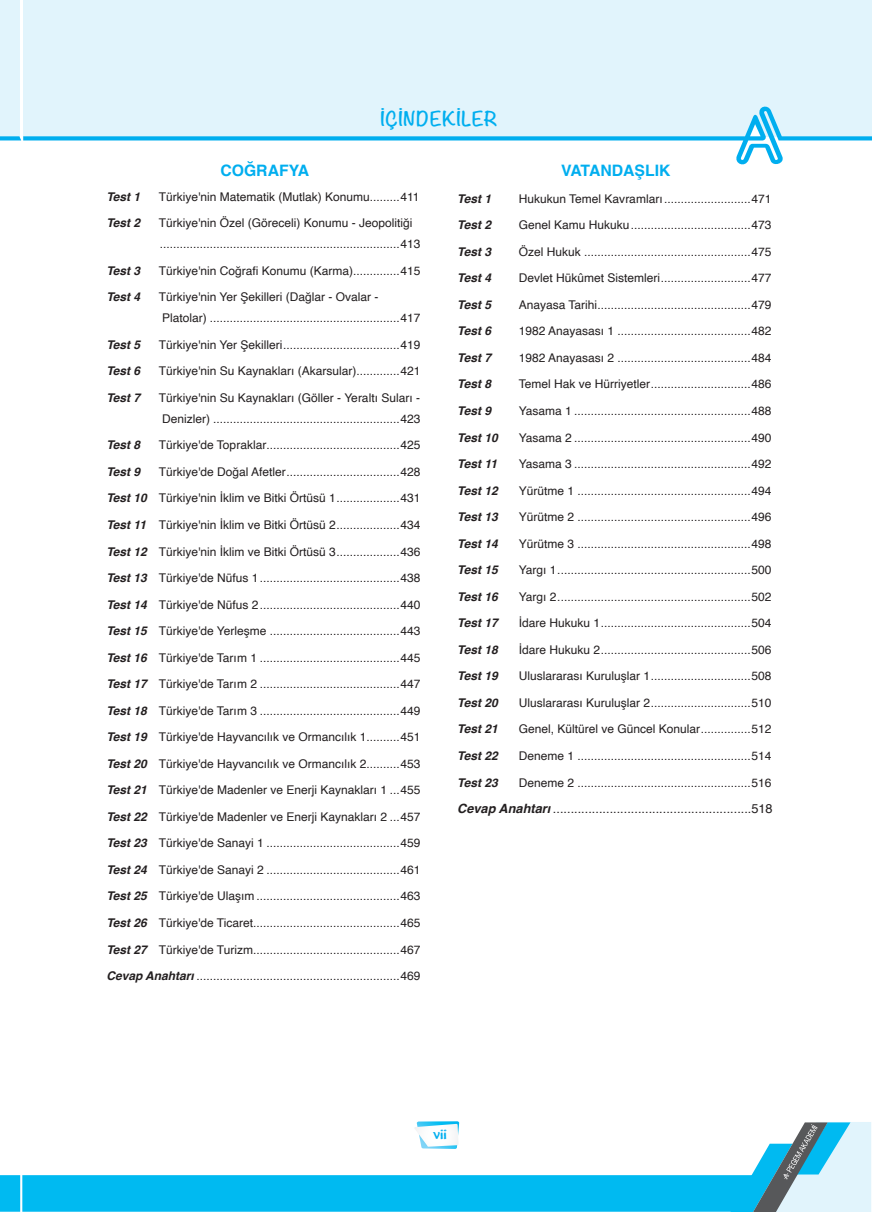
<style>
.page{position:relative;width:872px;height:1212px;background:#fff}
.page>*{position:absolute;margin:0;border:0;box-sizing:border-box;transform-origin:0 0}
.t1{font:700 18px "Noteworthy";letter-spacing:.02em;color:#00aeef}
.t2{font:700 15.75px "Helvetica";color:#00aeef}
.t3{font:12.75px "Helvetica";color:#231f20}
.t4{font:12.75px "WHITEWASHER";color:#00aeef}
.t5{font:12px/21px "Helvetica";color:#231f20}
.t6{font:italic 700 12px "Helvetica";color:#231f20}
.s1{font-weight:700;font-style:italic}
</style>
<div class="page">
<div style="left:23px;top:0;width:849px;height:136px;background:#e1f4fc"></div>
<div style="left:0;top:0;width:20px;height:136px;background:#e1f4fc"></div>
<svg style="left:23px;top:106px;width:849px;height:59px"></svg>
<svg style="left:0;top:1121px;width:871px;height:91px"></svg>
<svg style="left:0;top:136px;width:21px;height:5px"></svg>
<h2 class="t2" style="left:220px;top:161px;width:90px">COĞRAFYA</h2>
<h1 class="t1" style="left:380px;top:102px;width:119px">İÇİNDEKİLER</h1>
<h2 class="t2" style="left:561px;top:161px;width:111px">VATANDAŞLIK</h2>
<p class="t6" style="left:106px;top:189px;width:35px">Test 1</p>
<p class="t5" style="left:159px;top:186px;width:262px">Türkiye'nin Matematik (Mutlak) Konumu.........411</p>
<p class="t6" style="left:106px;top:216px;width:35px">Test 2</p>
<p class="t5" style="left:159px;top:213px;width:263px">Türkiye'nin Özel (Göreceli) Konumu - Jeopolitiği ........................................................................413</p>
<p class="t6" style="left:106px;top:263px;width:35px">Test 3</p>
<p class="t5" style="left:159px;top:260px;width:263px">Türkiye'nin Coğrafi Konumu (Karma)..............415</p>
<p class="t6" style="left:106px;top:290px;width:35px">Test 4</p>
<p class="t5" style="left:159px;top:287px;width:263px">Türkiye'nin Yer Şekilleri (Dağlar - Ovalar -<br>Platolar) .........................................................417</p>
<p class="t6" style="left:106px;top:337px;width:35px">Test 5</p>
<p class="t5" style="left:159px;top:334px;width:263px">Türkiye'nin Yer Şekilleri...................................419</p>
<p class="t6" style="left:106px;top:364px;width:35px">Test 6</p>
<p class="t5" style="left:159px;top:361px;width:263px">Türkiye'nin Su Kaynakları (Akarsular).............421</p>
<p class="t6" style="left:106px;top:390px;width:35px">Test 7</p>
<p class="t5" style="left:159px;top:387px;width:263px">Türkiye'nin Su Kaynakları (Göller - Yeraltı Suları -<br>Denizler) ........................................................423</p>
<p class="t6" style="left:106px;top:438px;width:35px">Test 8</p>
<p class="t5" style="left:159px;top:435px;width:263px">Türkiye'de Topraklar........................................425</p>
<p class="t6" style="left:106px;top:464px;width:35px">Test 9</p>
<p class="t5" style="left:159px;top:461px;width:263px">Türkiye'de Doğal Afetler..................................428</p>
<p class="t5" style="left:106px;top:488px;width:316px"><span class="s1">Test 10</span> Türkiye'nin İklim ve Bitki Örtüsü 1...................431</p>
<p class="t5" style="left:106px;top:515px;width:316px"><span class="s1">Test 11</span> Türkiye'nin İklim ve Bitki Örtüsü 2...................434</p>
<p class="t5" style="left:106px;top:541px;width:316px"><span class="s1">Test 12</span> Türkiye'nin İklim ve Bitki Örtüsü 3...................436</p>
<p class="t5" style="left:106px;top:568px;width:316px"><span class="s1">Test 13</span> Türkiye'de Nüfus 1..........................................438</p>
<p class="t5" style="left:106px;top:594px;width:316px"><span class="s1">Test 14</span> Türkiye'de Nüfus 2..........................................440</p>
<p class="t5" style="left:106px;top:621px;width:316px"><span class="s1">Test 15</span> Türkiye'de Yerleşme .......................................443</p>
<p class="t5" style="left:106px;top:647px;width:316px"><span class="s1">Test 16</span> Türkiye'de Tarım 1 ..........................................445</p>
<p class="t5" style="left:106px;top:674px;width:316px"><span class="s1">Test 17</span> Türkiye'de Tarım 2 ..........................................447</p>
<p class="t5" style="left:106px;top:700px;width:316px"><span class="s1">Test 18</span> Türkiye'de Tarım 3 ..........................................449</p>
<p class="t5" style="left:106px;top:727px;width:316px"><span class="s1">Test 19</span> Türkiye'de Hayvancılık ve Ormancılık 1..........451</p>
<p class="t5" style="left:106px;top:753px;width:316px"><span class="s1">Test 20</span> Türkiye'de Hayvancılık ve Ormancılık 2..........453</p>
<p class="t5" style="left:106px;top:780px;width:316px"><span class="s1">Test 21</span> Türkiye'de Madenler ve Enerji Kaynakları 1 ...455</p>
<p class="t5" style="left:106px;top:806px;width:316px"><span class="s1">Test 22</span> Türkiye'de Madenler ve Enerji Kaynakları 2 ...457</p>
<p class="t5" style="left:106px;top:833px;width:316px"><span class="s1">Test 23</span> Türkiye'de Sanayi 1 ........................................459</p>
<p class="t5" style="left:106px;top:859px;width:316px"><span class="s1">Test 24</span> Türkiye'de Sanayi 2 ........................................461</p>
<p class="t5" style="left:106px;top:886px;width:316px"><span class="s1">Test 25</span> Türkiye'de Ulaşım ...........................................463</p>
<p class="t5" style="left:106px;top:913px;width:316px"><span class="s1">Test 26</span> Türkiye'de Ticaret............................................465</p>
<p class="t5" style="left:106px;top:939px;width:316px"><span class="s1">Test 27</span> Türkiye'de Turizm............................................467</p>
<p class="t5" style="left:106px;top:966px;width:316px"><span class="s1">Cevap Anahtarı</span> .............................................................469</p>
<p class="t6" style="left:457px;top:191px;width:35px">Test 1</p>
<p class="t5" style="left:519px;top:188px;width:254px">Hukukun Temel Kavramları..........................471</p>
<p class="t6" style="left:457px;top:218px;width:35px">Test 2</p>
<p class="t5" style="left:519px;top:215px;width:254px">Genel Kamu Hukuku....................................473</p>
<p class="t6" style="left:457px;top:244px;width:35px">Test 3</p>
<p class="t5" style="left:519px;top:241px;width:254px">Özel Hukuk ..................................................475</p>
<p class="t6" style="left:457px;top:271px;width:35px">Test 4</p>
<p class="t5" style="left:519px;top:268px;width:254px">Devlet Hükûmet Sistemleri...........................477</p>
<p class="t6" style="left:457px;top:297px;width:35px">Test 5</p>
<p class="t5" style="left:519px;top:294px;width:254px">Anayasa Tarihi..............................................479</p>
<p class="t6" style="left:457px;top:324px;width:35px">Test 6</p>
<p class="t5" style="left:519px;top:321px;width:254px">1982 Anayasası 1 ........................................482</p>
<p class="t6" style="left:457px;top:350px;width:35px">Test 7</p>
<p class="t5" style="left:519px;top:348px;width:254px">1982 Anayasası 2 ........................................484</p>
<p class="t6" style="left:457px;top:377px;width:35px">Test 8</p>
<p class="t5" style="left:519px;top:374px;width:254px">Temel Hak ve Hürriyetler..............................486</p>
<p class="t6" style="left:457px;top:403px;width:35px">Test 9</p>
<p class="t5" style="left:519px;top:401px;width:254px">Yasama 1 .....................................................488</p>
<p class="t6" style="left:457px;top:430px;width:42px">Test 10</p>
<p class="t5" style="left:519px;top:427px;width:254px">Yasama 2 .....................................................490</p>
<p class="t6" style="left:457px;top:456px;width:41px">Test 11</p>
<p class="t5" style="left:519px;top:454px;width:254px">Yasama 3 .....................................................492</p>
<p class="t6" style="left:457px;top:483px;width:42px">Test 12</p>
<p class="t5" style="left:519px;top:480px;width:254px">Yürütme 1 ....................................................494</p>
<p class="t6" style="left:457px;top:510px;width:42px">Test 13</p>
<p class="t5" style="left:519px;top:507px;width:254px">Yürütme 2 ....................................................496</p>
<p class="t6" style="left:457px;top:536px;width:42px">Test 14</p>
<p class="t5" style="left:519px;top:533px;width:254px">Yürütme 3 ....................................................498</p>
<p class="t6" style="left:457px;top:563px;width:42px">Test 15</p>
<p class="t5" style="left:519px;top:560px;width:254px">Yargı 1..........................................................500</p>
<p class="t6" style="left:457px;top:589px;width:42px">Test 16</p>
<p class="t5" style="left:519px;top:586px;width:254px">Yargı 2..........................................................502</p>
<p class="t6" style="left:457px;top:616px;width:42px">Test 17</p>
<p class="t5" style="left:519px;top:613px;width:254px">İdare Hukuku 1.............................................504</p>
<p class="t6" style="left:457px;top:642px;width:42px">Test 18</p>
<p class="t5" style="left:519px;top:639px;width:254px">İdare Hukuku 2.............................................506</p>
<p class="t6" style="left:457px;top:669px;width:42px">Test 19</p>
<p class="t5" style="left:519px;top:666px;width:254px">Uluslararası Kuruluşlar 1..............................508</p>
<p class="t6" style="left:457px;top:695px;width:42px">Test 20</p>
<p class="t5" style="left:519px;top:692px;width:254px">Uluslararası Kuruluşlar 2..............................510</p>
<p class="t6" style="left:457px;top:722px;width:42px">Test 21</p>
<p class="t5" style="left:519px;top:719px;width:254px">Genel, Kültürel ve Güncel Konular...............512</p>
<p class="t6" style="left:457px;top:748px;width:42px">Test 22</p>
<p class="t5" style="left:519px;top:746px;width:254px">Deneme 1 ....................................................514</p>
<p class="t6" style="left:457px;top:775px;width:42px">Test 23</p>
<p class="t5" style="left:519px;top:772px;width:254px">Deneme 2 ....................................................516</p>
<p class="t3" style="left:457px;top:799px;width:317px"><span class="s1">Cevap Anahtarı</span> ........................................................518</p>
<p class="t4" style="left:434px;top:1126px;width:15px">vii</p>
</div>
